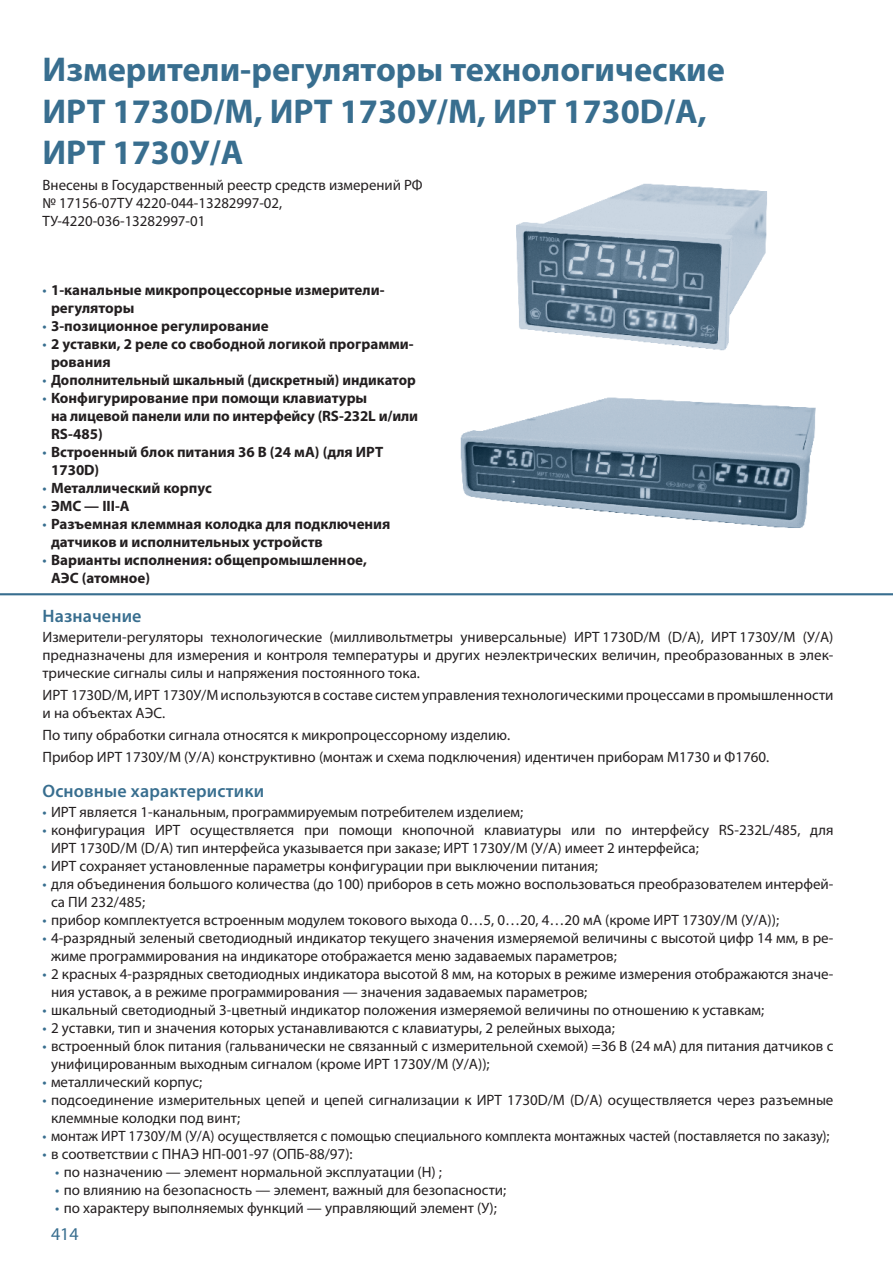
<style>
.page{position:relative;width:893px;height:1263px;background:#fff}
.page>*{position:absolute;margin:0;border:0;box-sizing:border-box;transform-origin:0 0}
.t1{font:700 34.5px/41.4px "Myriad Pro";color:#386e8f}
.t2{font:600 18px "Myriad Pro";letter-spacing:.01em;color:#386e8f}
.t3{font:18px "Myriad Pro";color:#386e8f}
.t4{font:15px/18px "Myriad Pro";color:#231f20}
.t5{font:700 15px/18px "Myriad Pro";color:#231f20}
.t6{font:15px "Myriad Pro";color:#231f20;scale:.96 1}
.s1{font-weight:400;color:#386e8f}
.s2{color:#386e8f}
</style>
<div class="page">
<hr style="left:0;top:593px;width:893px;height:2px;background:#386e8f">
<img style="left:516px;top:183px;width:251px;height:168px">
<img style="left:460px;top:397px;width:356px;height:131px">
<p class="t1" style="left:43px;top:48px;width:684px">Измерители-регуляторы технологические<br>ИРТ 1730D/М, ИРТ 1730У/М, ИРТ 1730D/А,<br>ИРТ 1730У/А</p>
<p class="t4" style="left:43px;top:175px;width:382px">Внесены в Государственный реестр средств измерений РФ № 17156-07ТУ 4220-044-13282997-02,<br>ТУ-4220-036-13282997-01</p>
<p class="t5" style="left:51px;top:280px;width:335px;text-indent:-9px"><span class="s1">•</span> 1-канальные микропроцессорные измерители&shy;регуляторы</p>
<p class="t5" style="left:43px;top:316px;width:228px"><span class="s1">•</span> 3-позиционное регулирование</p>
<p class="t5" style="left:51px;top:334px;width:364px;text-indent:-9px"><span class="s1">•</span> 2 уставки, 2 реле со свободной логикой программи&shy;рования</p>
<p class="t5" style="left:43px;top:370px;width:375px"><span class="s1">•</span> Дополнительный шкальный (дискретный) индикатор</p>
<p class="t5" style="left:51px;top:388px;width:369px;text-indent:-9px"><span class="s1">•</span> Конфигурирование при помощи клавиатуры<br>на лицевой панели или по интерфейсу (RS-232L и/или<br>RS-485)</p>
<p class="t5" style="left:51px;top:442px;width:334px;text-indent:-9px"><span class="s1">•</span> Встроенный блок питания 36 В (24 мА) (для ИРТ<br>1730D)</p>
<p class="t5" style="left:43px;top:478px;width:171px"><span class="s1">•</span> Металлический корпус</p>
<p class="t5" style="left:43px;top:496px;width:89px"><span class="s1">•</span> ЭМС — III-A</p>
<p class="t5" style="left:51px;top:514px;width:341px;text-indent:-9px"><span class="s1">•</span> Разъемная клеммная колодка для подключения датчиков и исполнительных устройств</p>
<p class="t5" style="left:51px;top:550px;width:318px;text-indent:-9px"><span class="s1">•</span> Варианты исполнения: общепромышленное,<br>АЭС (атомное)</p>
<p class="t2" style="left:43px;top:604px;width:101px">Назначение</p>
<p class="t4" style="left:43px;top:627px;width:792px;text-align:justify">Измерители-регуляторы технологические (милливольтметры универсальные) ИРТ 1730D/М (D/A), ИРТ 1730У/М (У/А) предназначены для измерения и контроля температуры и других неэлектрических величин, преобразованных в элек&shy;трические сигналы силы и напряжения постоянного тока.</p>
<p class="t4" style="left:43px;top:686px;width:792px">ИРТ 1730D/М, ИРТ 1730У/М используются в составе систем управления технологическими процессами в промышленности и на объектах АЭС.</p>
<p class="t4" style="left:43px;top:724px;width:728px;line-height:22.2px">По типу обработки сигнала относятся к микропроцессорному изделию.<br>Прибор ИРТ 1730У/М (У/А) конструктивно (монтаж и схема подключения) идентичен приборам М1730 и Ф1760.</p>
<p class="t2" style="left:43px;top:779px;width:223px">Основные характеристики</p>
<p class="t4" style="left:43px;top:803px;width:482px"><span class="s2">•</span> ИРТ является 1-канальным, программируемым потребителем изделием;</p>
<p class="t4" style="left:51px;top:821px;width:784px;text-indent:-9px"><span class="s2">•</span> конфигурация ИРТ осуществляется при помощи кнопочной клавиатуры или по интерфейсу RS-232L/485, для<br>ИРТ 1730D/М (D/A) тип интерфейса указывается при заказе; ИРТ 1730У/М (У/А) имеет 2 интерфейса;</p>
<p class="t4" style="left:43px;top:857px;width:557px"><span class="s2">•</span> ИРТ сохраняет установленные параметры конфигурации при выключении питания;</p>
<p class="t4" style="left:51px;top:875px;width:784px;text-indent:-9px"><span class="s2">•</span> для объединения большого количества (до 100) приборов в сеть можно воспользоваться преобразователем интерфей&shy;са ПИ 232/485;</p>
<p class="t4" style="left:43px;top:911px;width:738px"><span class="s2">•</span> прибор комплектуется встроенным модулем токового выхода 0…5, 0…20, 4…20 мА (кроме ИРТ 1730У/М (У/А));</p>
<p class="t4" style="left:51px;top:929px;width:784px;text-indent:-9px"><span class="s2">•</span> 4-разрядный зеленый светодиодный индикатор текущего значения измеряемой величины с высотой цифр 14 мм, в ре&shy;жиме программирования на индикаторе отображается меню задаваемых параметров;</p>
<p class="t4" style="left:51px;top:965px;width:784px;text-indent:-9px"><span class="s2">•</span> 2 красных 4-разрядных светодиодных индикатора высотой 8 мм, на которых в режиме измерения отображаются значе&shy;ния уставок, а в режиме программирования — значения задаваемых параметров;</p>
<p class="t4" style="left:43px;top:1001px;width:723px"><span class="s2">•</span> шкальный светодиодный 3-цветный индикатор положения измеряемой величины по отношению к уставкам;</p>
<p class="t4" style="left:43px;top:1019px;width:574px"><span class="s2">•</span> 2 уставки, тип и значения которых устанавливаются с клавиатуры, 2 релейных выхода;</p>
<p class="t4" style="left:51px;top:1037px;width:784px;text-indent:-9px"><span class="s2">•</span> встроенный блок питания (гальванически не связанный с измерительной схемой) =36 В (24 мА) для питания датчиков с унифицированным выходным сигналом (кроме ИРТ 1730У/М (У/А));</p>
<p class="t4" style="left:43px;top:1073px;width:161px"><span class="s2">•</span> металлический корпус;</p>
<p class="t4" style="left:51px;top:1091px;width:784px;text-indent:-9px"><span class="s2">•</span> подсоединение измерительных цепей и цепей сигнализации к ИРТ 1730D/М (D/A) осуществляется через разъемные клеммные колодки под винт;</p>
<p class="t6" style="left:43px;top:1127px;width:821px"><span class="s2">•</span> монтаж ИРТ 1730У/М (У/А) осуществляется с помощью специального комплекта монтажных частей (поставляется по заказу);</p>
<p class="t4" style="left:43px;top:1145px;width:312px"><span class="s2">•</span> в соответствии с ПНАЭ НП-001-97 (ОПБ-88/97):</p>
<p class="t4" style="left:55px;top:1163px;width:388px"><span class="s2">•</span> по назначению — элемент нормальной эксплуатации (Н) ;</p>
<p class="t4" style="left:55px;top:1181px;width:452px"><span class="s2">•</span> по влиянию на безопасность — элемент, важный для безопасности;</p>
<p class="t4" style="left:55px;top:1199px;width:443px"><span class="s2">•</span> по характеру выполняемых функций — управляющий элемент (У);</p>
<p class="t3" style="left:51px;top:1223px;width:29px">414</p>
</div>
